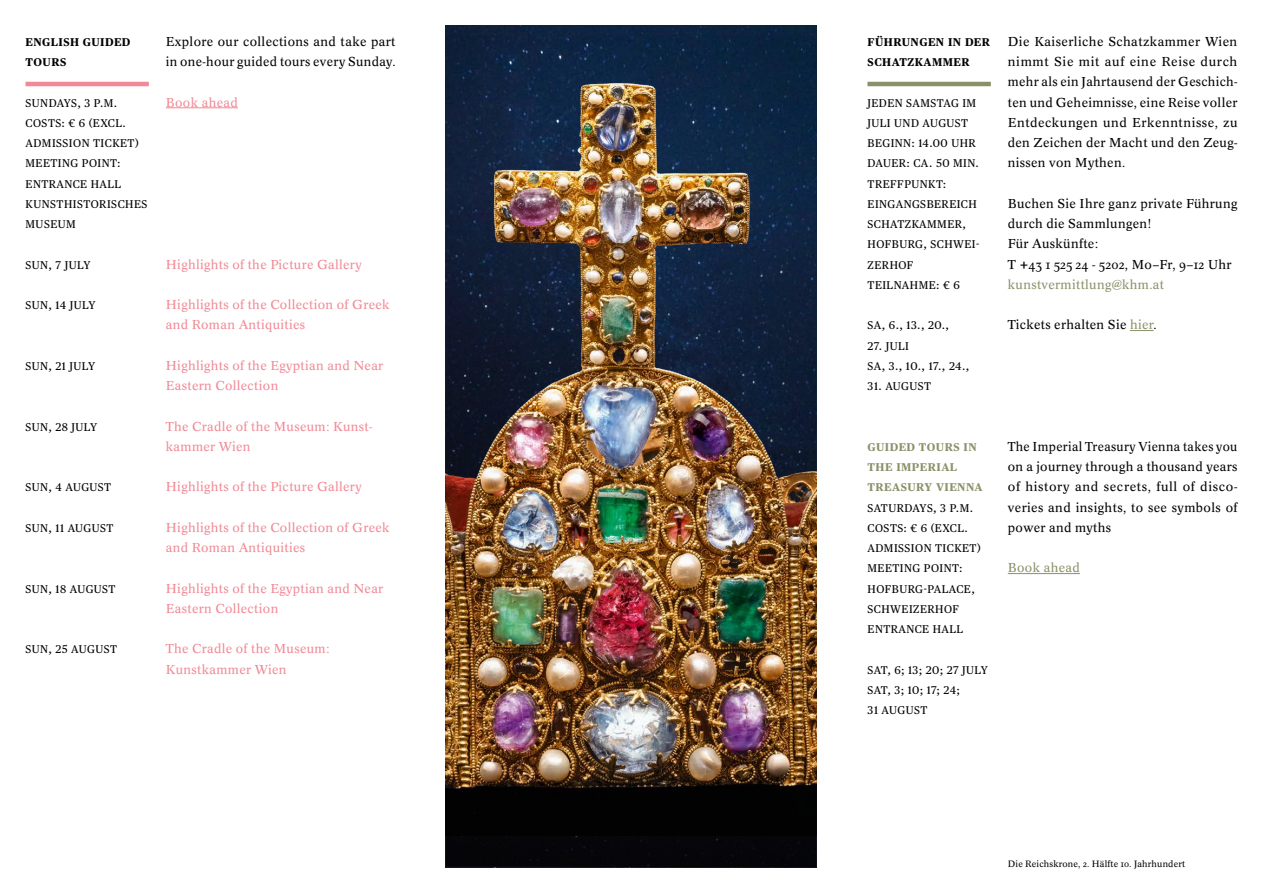
<style>
.page{position:relative;width:1263px;height:893px;background:#fff}
.page>*{position:absolute;margin:0;border:0;box-sizing:border-box;transform-origin:0 0}
.t1{font:12.75px/20.2px "Concorde BQ";letter-spacing:.025em;color:#000;text-align:justify}
.t2{font:12.75px/20.2px "Concorde BQ";letter-spacing:.025em;color:#f18a96}
.t3{font:12.75px "Concorde BQ";letter-spacing:.025em;color:#8c9069}
.t4{font:11.25px/20.2px "Publico Text";letter-spacing:.04em;color:#000}
.t5{font:700 11.25px/20.2px "Publico Text";letter-spacing:.04em;color:#000}
.t6{font:700 11.25px/20.2px "Publico Text";letter-spacing:.04em;color:#8c9069}
.t7{font:9px "Concorde BQ";letter-spacing:.02em;color:#000}
.s1{color:#8c9069}
</style>
<div class="page">
<div style="left:446px;top:836px;width:370px;height:31px;background:#060509"></div>
<img style="left:446px;top:36px;width:370px;height:800px">
<hr style="left:867px;top:82px;width:124px;height:4px;background:#8c9069">
<svg style="left:1130px;top:330px;width:23px;height:1px"></svg>
<hr style="left:1008px;top:573px;width:72px;height:1px;background:#8c9069">
<hr style="left:26px;top:82px;width:123px;height:4px;background:#f18a96">
<hr style="left:166px;top:107px;width:72px;height:1px;background:#f18a96">
<p class="t5" style="left:26px;top:31px;width:106px">ENGLISH GUIDED<br>TOURS</p>
<p class="t4" style="left:26px;top:92px;width:123px">SUNDAYS, 3 P.M.<br>COSTS: € 6 (EXCL.<br>ADMISSION TICKET)<br>MEETING POINT:<br>ENTRANCE HALL<br>KUNSTHISTORISCHES<br>MUSEUM</p>
<p class="t4" style="left:26px;top:254px;width:66px">SUN, 7 JULY</p>
<p class="t4" style="left:26px;top:294px;width:71px">SUN, 14 JULY</p>
<p class="t4" style="left:26px;top:355px;width:71px">SUN, 21 JULY</p>
<p class="t4" style="left:26px;top:416px;width:73px">SUN, 28 JULY</p>
<p class="t4" style="left:26px;top:477px;width:87px">SUN, 4 AUGUST</p>
<p class="t4" style="left:26px;top:517px;width:89px">SUN, 11 AUGUST</p>
<p class="t4" style="left:26px;top:578px;width:91px">SUN, 18 AUGUST</p>
<p class="t4" style="left:26px;top:639px;width:93px">SUN, 25 AUGUST</p>
<p class="t1" style="left:166px;top:31px;width:231px">Explore our collections and take part in one-hour guided tours every Sunday.</p>
<p class="t2" style="left:166px;top:92px;width:74px">Book ahead</p>
<p class="t2" style="left:166px;top:254px;width:198px">Highlights of the Picture Gallery</p>
<p class="t2" style="left:166px;top:295px;width:225px">Highlights of the Collection of Greek and Roman Antiquities</p>
<p class="t2" style="left:166px;top:355px;width:219px">Highlights of the Egyptian and Near<br>Eastern Collection</p>
<p class="t2" style="left:166px;top:416px;width:208px">The Cradle of the Museum: Kunst&shy;kammer Wien</p>
<p class="t2" style="left:166px;top:477px;width:198px">Highlights of the Picture Gallery</p>
<p class="t2" style="left:166px;top:517px;width:225px">Highlights of the Collection of Greek and Roman Antiquities</p>
<p class="t2" style="left:166px;top:578px;width:219px">Highlights of the Egyptian and Near<br>Eastern Collection</p>
<p class="t2" style="left:166px;top:639px;width:165px">The Cradle of the Museum:<br>Kunstkammer Wien</p>
<p class="t5" style="left:867px;top:31px;width:124px">FÜHRUNGEN IN DER<br>SCHATZKAMMER</p>
<p class="t4" style="left:867px;top:92px;width:113px">JEDEN SAMSTAG IM<br>JULI UND AUGUST<br>BEGINN: 14.00 UHR<br>DAUER: CA. 50 MIN.<br>TREFFPUNKT:<br>EINGANGSBEREICH<br>SCHATZKAMMER,<br>HOFBURG, SCHWEI-<br>ZERHOF<br>TEILNAHME: € 6</p>
<p class="t4" style="left:867px;top:315px;width:83px">SA, 6., 13., 20.,</p>
<p class="t4" style="left:867px;top:335px;width:103px">27. JULI<br>SA, 3., 10., 17., 24.,</p>
<p class="t4" style="left:867px;top:375px;width:65px">31. AUGUST</p>
<p class="t1" style="left:1008px;top:31px;width:231px">Die Kaiserliche Schatzkammer Wien nimmt Sie mit auf eine Reise durch mehr als ein Jahrtausend der Geschich&shy;ten und Geheimnisse, eine Reise voller Entdeckungen und Erkenntnisse, zu den Zeichen der Macht und den Zeug&shy;nissen von Mythen.</p>
<p class="t1" style="left:1008px;top:193px;width:231px;text-align:left">Buchen Sie Ihre ganz private Führung durch die Sammlungen!<br>Für Auskünfte:<br>T +43 1 525 24 - 5202, Mo–Fr, 9–12 Uhr</p>
<p class="t3" style="left:1008px;top:277px;width:158px">kunstvermittlung@khm.at</p>
<p class="t1" style="left:1008px;top:315px;width:150px">Tickets erhalten Sie <span class="s1">hier</span>.</p>
<p class="t6" style="left:867px;top:436px;width:117px">GUIDED TOURS IN<br>THE IMPERIAL<br>TREASURY VIENNA</p>
<p class="t4" style="left:867px;top:497px;width:115px">SATURDAYS, 3 P.M.<br>COSTS: € 6 (EXCL.<br>ADMISSION TICKET)<br>MEETING POINT:<br>HOFBURG-PALACE,<br>SCHWEIZERHOF<br>ENTRANCE HALL</p>
<p class="t4" style="left:867px;top:659px;width:122px">SAT, 6; 13; 20; 27 JULY<br>SAT, 3; 10; 17; 24;<br>31 AUGUST</p>
<p class="t1" style="left:1008px;top:436px;width:231px">The Imperial Treasury Vienna takes you on a journey through a thousand years of history and secrets, full of disco&shy;veries and insights, to see symbols of power and myths</p>
<p class="t3" style="left:1008px;top:561px;width:74px">Book ahead</p>
<p class="t7" style="left:1008px;top:859px;width:179px">Die Reichskrone, 2. Hälfte 10. Jahrhundert</p>
</div>
